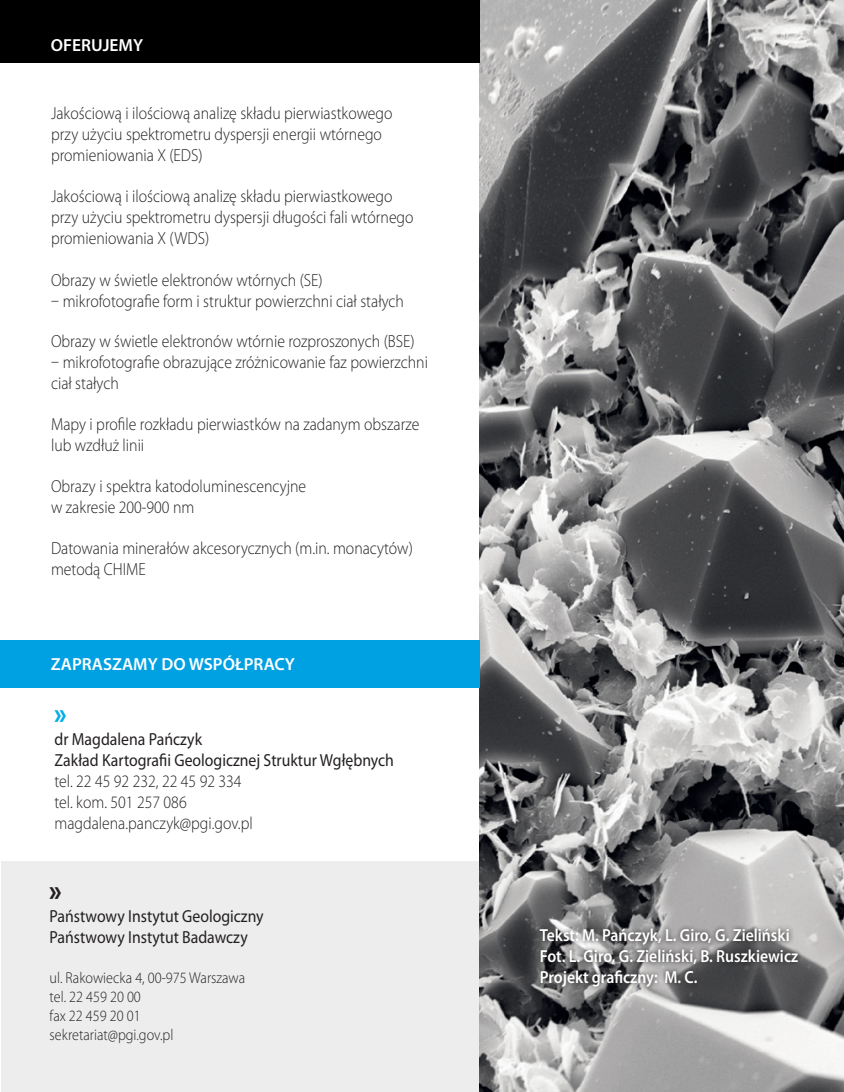
<style>
.page{position:relative;width:844px;height:1092px;background:#fff}
.page>*{position:absolute;margin:0;border:0;box-sizing:border-box;transform-origin:0 0}
.t1{font:700 condensed 31.5px "Myriad Pro";color:#231f20}
.tytul{font:700 condensed 31.5px "Myriad Pro";color:#00aee8}
.tytul-2{font:300 17.5px/21px "Myriad Pro";color:#231f20;scale:.9 1}
.t2{font:600 17.5px/21px "Myriad Pro";color:#fff;scale:.9 1}
.t3{font:17.5px "Myriad Pro";color:#231f20;scale:.9 1}
.t4{font:600 17.5px "Myriad Pro";color:#fff}
.t5{font:300 15.75px "Myriad Pro";color:#231f20;scale:.9 1}
.s1{font-weight:400}
</style>
<div class="page">
<div style="left:1px;top:861px;width:498px;height:230px;background:#ecedec"></div>
<img style="left:479px;top:0;width:364px;height:1091px">
<div style="left:0;top:639px;width:479px;height:48px;background:#00a1e3"></div>
<svg style="left:534px;top:923px;width:268px;height:68px;background:#6e6e6f"></svg>
<div style="left:0;top:0;width:479px;height:62px;background:#000001"></div>
<p class="t4" style="left:51px;top:34px;width:94px">OFERUJEMY</p>
<p class="tytul-2" style="left:51px;top:102px;width:381px">Jakościową i ilościową analizę składu pierwiastkowego przy użyciu spektrometru dyspersji energii wtórnego promieniowania X (EDS)</p>
<p class="tytul-2" style="left:51px;top:185px;width:404px">Jakościową i ilościową analizę składu pierwiastkowego przy użyciu spektrometru dyspersji długości fali wtórnego promieniowania X (WDS)</p>
<p class="tytul-2" style="left:51px;top:269px;width:303px">Obrazy w świetle elektronów wtórnych (SE)</p>
<p class="tytul-2" style="left:51px;top:290px;width:393px">– mikrofotografie form i struktur powierzchni ciał stałych</p>
<p class="tytul-2" style="left:51px;top:331px;width:405px">Obrazy w świetle elektronów wtórnie rozproszonych (BSE)</p>
<p class="tytul-2" style="left:51px;top:352px;width:420px">– mikrofotografie obrazujące zróżnicowanie faz powierzchni ciał stałych</p>
<p class="tytul-2" style="left:51px;top:414px;width:410px">Mapy i profile rozkładu pierwiastków na zadanym obszarze lub wzdłuż linii</p>
<p class="tytul-2" style="left:51px;top:475px;width:285px">Obrazy i spektra katodoluminescencyjne w zakresie 200-900 nm</p>
<p class="tytul-2" style="left:51px;top:537px;width:403px">Datowania minerałów akcesorycznych (m.in. monacytów) metodą CHIME</p>
<p class="t4" style="left:51px;top:653px;width:245px">ZAPRASZAMY DO WSPÓŁPRACY</p>
<p class="tytul" style="left:54px;top:694px;width:14px">»</p>
<p class="tytul-2" style="left:54px;top:728px;width:378px"><span class="s1">dr Magdalena Pańczyk<br>Zakład Kartografii Geologicznej Struktur Wgłębnych </span>tel. 22 45 92 232, 22 45 92 334<br>tel. kom. 501 257 086<br>magdalena.panczyk@pgi.gov.pl</p>
<p class="t1" style="left:50px;top:871px;width:14px">»</p>
<p class="t3" style="left:50px;top:905px;width:239px">Państwowy Instytut Geologiczny</p>
<p class="t3" style="left:50px;top:926px;width:222px">Państwowy Instytut Badawczy</p>
<p class="t5" style="left:50px;top:968px;width:219px">ul. Rakowiecka 4, 00-975 Warszawa</p>
<p class="t5" style="left:50px;top:987px;width:103px">tel. 22 459 20 00</p>
<p class="t5" style="left:50px;top:1006px;width:103px">fax 22 459 20 01</p>
<p class="t5" style="left:50px;top:1025px;width:139px">sekretariat@pgi.gov.pl</p>
<p class="t2" style="left:539px;top:924px;width:288px">Tekst: M. Pańczyk, L. Giro, G. Zieliński<br>Fot. L. Giro, G. Zieliński, B. Ruszkiewicz<br>Projekt graficzny: M. C.</p>
</div>
